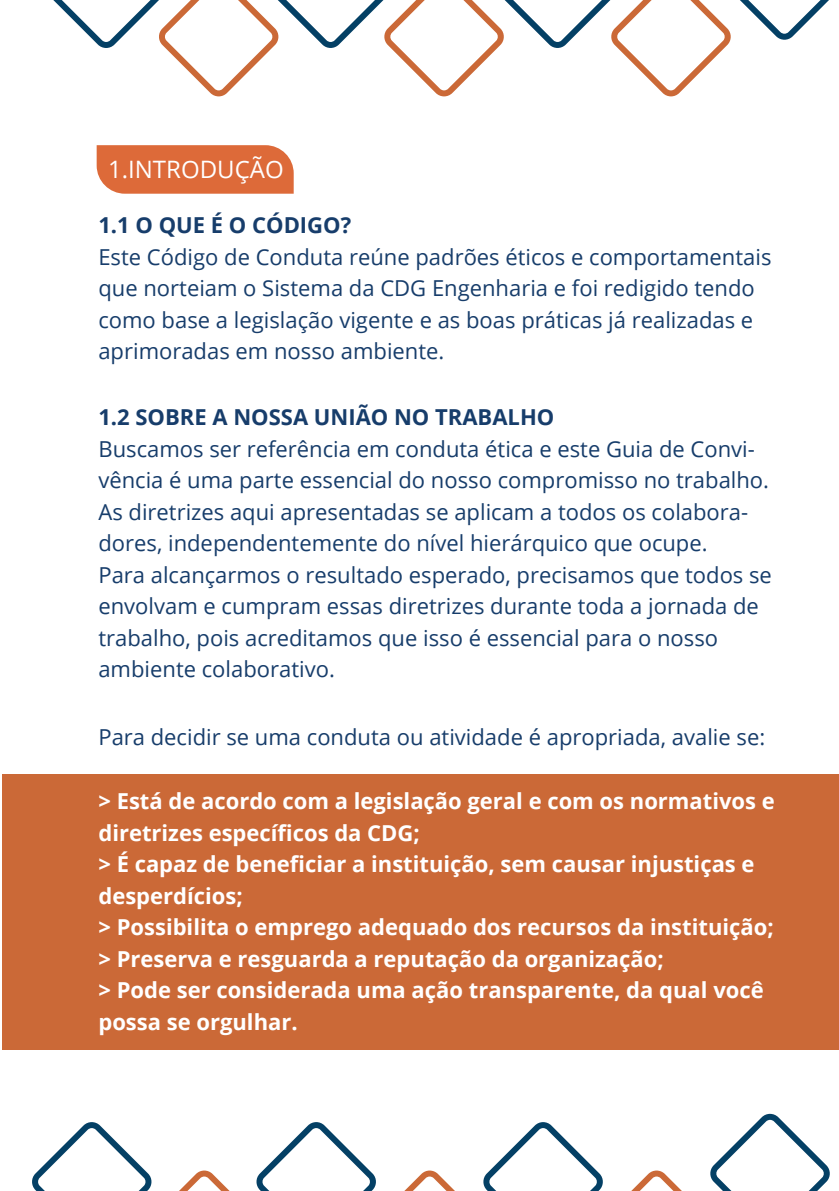
<style>
.page{position:relative;width:839px;height:1191px;background:#fff}
.page>*{position:absolute;margin:0;border:0;box-sizing:border-box;transform-origin:0 0}
.t1{font:24px "Open Sans";color:#fff}
.t2{font:22px/31.6px "Open Sans";color:#173d6b}
.t3{font:700 22px/31.6px "Open Sans";color:#fff}
.s1{font-weight:700}
</style>
<div class="page">
<svg style="left:97px;top:145px;width:197px;height:49px;background:#de7042"></svg>
<div style="left:2px;top:774px;width:836px;height:275px;background:#cb6937"></div>
<svg style="left:256px;top:1122px;width:120px;height:69px"></svg>
<svg style="left:483px;top:1122px;width:120px;height:69px"></svg>
<svg style="left:710px;top:1114px;width:120px;height:77px"></svg>
<svg style="left:32px;top:1122px;width:120px;height:69px"></svg>
<svg style="left:179px;top:1171px;width:51px;height:20px"></svg>
<svg style="left:404px;top:1171px;width:51px;height:20px"></svg>
<svg style="left:648px;top:1171px;width:16px;height:7px"></svg>
<svg style="left:322px;top:40px;width:17px;height:8px"></svg>
<svg style="left:549px;top:40px;width:16px;height:8px"></svg>
<svg style="left:776px;top:32px;width:16px;height:8px"></svg>
<svg style="left:98px;top:40px;width:16px;height:8px"></svg>
<svg style="left:159px;top:0;width:120px;height:96px"></svg>
<svg style="left:384px;top:0;width:120px;height:96px"></svg>
<svg style="left:611px;top:0;width:120px;height:96px"></svg>
<h1 class="t1" style="left:108px;top:152px;width:177px">1.INTRODUÇÃO</h1>
<p class="t2" style="left:98px;top:209px;width:674px"><span class="s1">1.1 O QUE É O CÓDIGO?<br></span>Este Código de Conduta reúne padrões éticos e comportamentais que norteiam o Sistema da CDG Engenharia e foi redigido tendo como base a legislação vigente e as boas práticas já realizadas e aprimoradas em nosso ambiente.</p>
<p class="t2" style="left:98px;top:401px;width:675px"><span class="s1">1.2 SOBRE A NOSSA UNIÃO NO TRABALHO<br></span>Buscamos ser referência em conduta ética e este Guia de Convi&shy;vência é uma parte essencial do nosso compromisso no trabalho.<br>As diretrizes aqui apresentadas se aplicam a todos os colabora&shy;dores, independentemente do nível hierárquico que ocupe.<br>Para alcançarmos o resultado esperado, precisamos que todos se envolvam e cumpram essas diretrizes durante toda a jornada de trabalho, pois acreditamos que isso é essencial para o nosso ambiente colaborativo.</p>
<p class="t2" style="left:98px;top:720px;width:668px">Para decidir se uma conduta ou atividade é apropriada, avalie se:</p>
<h2 class="t3" style="left:98px;top:785px;width:678px">&gt; Está de acordo com a legislação geral e com os normativos e diretrizes específicos da CDG;<br>&gt; É capaz de beneficiar a instituição, sem causar injustiças e desperdícios;<br>&gt; Possibilita o emprego adequado dos recursos da instituição; &gt; Preserva e resguarda a reputação da organização;<br>&gt; Pode ser considerada uma ação transparente, da qual você possa se orgulhar.</h2>
</div>
